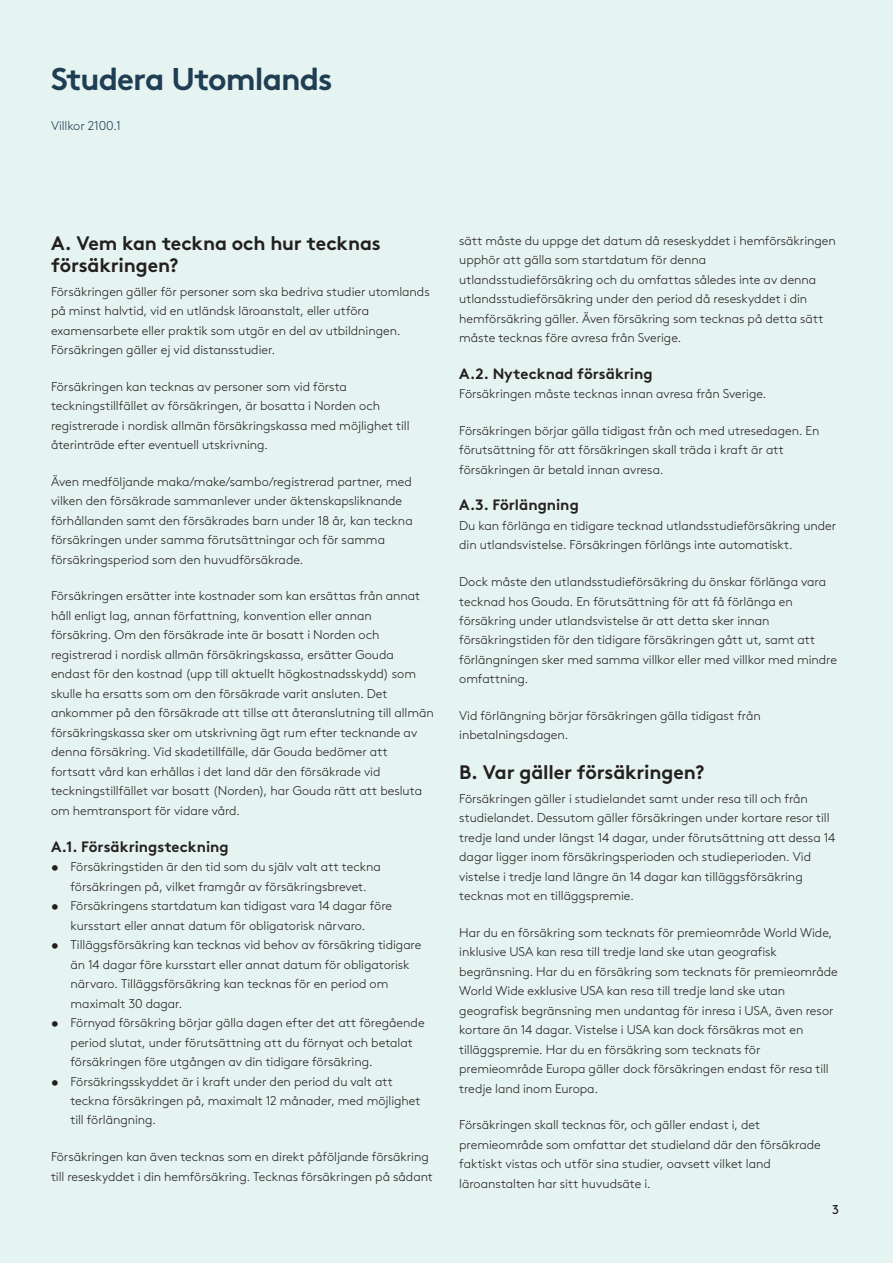
<style>
.page{position:relative;width:893px;height:1263px;background:#e5f3f1}
.page>*{position:absolute;margin:0;border:0;box-sizing:border-box;transform-origin:0 0}
.t1{font:700 31.5px "Gjen Brown OT";letter-spacing:-.03em;color:#203e53}
.t2{font:700 19.5px/22.5px "Gjen Brown OT";letter-spacing:-.01em;color:#231f20}
.t3{font:15px "Gjen Brown OT Bold Alt";color:#231f20}
.t4{font:300 12.75px/19.5px "Gjen Brown OT";color:#231f20}
.t5{font:300 12.75px "Gjen Brown OT";letter-spacing:-.01em;color:#203e53}
.t6{font:12.75px "Gjen Brown OT";color:#231f20}
.s1{font-weight:700}
</style>
<div class="page">
<h1 class="t1" style="left:51px;top:54px;width:283px">Studera Utomlands</h1>
<p class="t5" style="left:51px;top:116px;width:71px">Villkor 2100.1</p>
<h2 class="t2" style="left:51px;top:230px;width:331px">A. Vem kan teckna och hur tecknas försäkringen?</h2>
<p class="t4" style="left:51px;top:281px;width:380px">Försäkringen gäller för personer som ska bedriva studier utomlands på minst halvtid, vid en utländsk läroanstalt, eller utföra examensarbete eller praktik som utgör en del av utbildningen.<br>Försäkringen gäller ej vid distansstudier.</p>
<p class="t4" style="left:51px;top:376px;width:360px">Försäkringen kan tecknas av personer som vid första teckningstillfället av försäkringen, är bosatta i Norden och registrerade i nordisk allmän försäkringskassa med möjlighet till återinträde efter eventuell utskrivning.</p>
<p class="t4" style="left:51px;top:471px;width:363px">Även medföljande maka/make/sambo/registrerad partner, med vilken den försäkrade sammanlever under äktenskapsliknande förhållanden samt den försäkrades barn under 18 år, kan teckna försäkringen under samma förutsättningar och för samma försäkringsperiod som den huvudförsäkrade.</p>
<p class="t4" style="left:51px;top:585px;width:384px">Försäkringen ersätter inte kostnader som kan ersättas från annat håll enligt lag, annan författning, konvention eller annan försäkring. Om den försäkrade inte är bosatt i Norden och registrerad i nordisk allmän försäkringskassa, ersätter Gouda endast för den kostnad (upp till aktuellt högkostnadsskydd) som skulle ha ersatts som om den försäkrade varit ansluten. Det ankommer på den försäkrade att tillse att återanslutning till allmän försäkringskassa sker om utskrivning ägt rum efter tecknande av denna försäkring. Vid skadetillfälle, där Gouda bedömer att fortsatt vård kan erhållas i det land där den försäkrade vid teckningstillfället var bosatt (Norden), har Gouda rätt att besluta om hemtransport för vidare vård.</p>
<p class="t3" style="left:51px;top:834px;width:179px">A.1. Försäkringsteckning</p>
<p class="t4" style="left:51px;top:856px;width:331px;text-align:center"><span class="s1">•</span> Försäkringstiden är den tid som du själv valt att teckna försäkringen på, vilket framgår av försäkringsbrevet.</p>
<p class="t4" style="left:51px;top:895px;width:343px;text-align:center"><span class="s1">•</span> Försäkringens startdatum kan tidigast vara 14 dagar före kursstart eller annat datum för obligatorisk närvaro.</p>
<p class="t4" style="left:71px;top:934px;width:352px;text-indent:-19px"><span class="s1">•</span> Tilläggsförsäkring kan tecknas vid behov av försäkring tidigare än 14 dagar före kursstart eller annat datum för obligatorisk närvaro. Tilläggsförsäkring kan tecknas för en period om maximalt 30 dagar.</p>
<p class="t4" style="left:71px;top:1012px;width:356px;text-indent:-19px"><span class="s1">•</span> Förnyad försäkring börjar gälla dagen efter det att föregående period slutat, under förutsättning att du förnyat och betalat försäkringen före utgången av din tidigare försäkring.</p>
<p class="t4" style="left:71px;top:1070px;width:352px;text-indent:-19px"><span class="s1">•</span> Försäkringsskyddet är i kraft under den period du valt att teckna försäkringen på, maximalt 12 månader, med möjlighet till förlängning.</p>
<p class="t4" style="left:51px;top:1146px;width:383px">Försäkringen kan även tecknas som en direkt påföljande försäkring till reseskyddet i din hemförsäkring. Tecknas försäkringen på sådant</p>
<p class="t4" style="left:459px;top:230px;width:378px">sätt måste du uppge det datum då reseskyddet i hemförsäkringen upphör att gälla som startdatum för denna utlandsstudieförsäkring och du omfattas således inte av denna utlandsstudieförsäkring under den period då reseskyddet i din hemförsäkring gäller. Även försäkring som tecknas på detta sätt måste tecknas före avresa från Sverige.</p>
<p class="t3" style="left:459px;top:362px;width:195px">A.2. Nytecknad försäkring</p>
<p class="t4" style="left:459px;top:383px;width:309px">Försäkringen måste tecknas innan avresa från Sverige.</p>
<p class="t4" style="left:459px;top:420px;width:362px">Försäkringen börjar gälla tidigast från och med utresedagen. En förutsättning för att försäkringen skall träda i kraft är att försäkringen är betald innan avresa.</p>
<p class="t3" style="left:459px;top:493px;width:121px">A.3. Förlängning</p>
<p class="t4" style="left:459px;top:515px;width:379px">Du kan förlänga en tidigare tecknad utlandsstudieförsäkring under din utlandsvistelse. Försäkringen förlängs inte automatiskt.</p>
<p class="t4" style="left:459px;top:571px;width:379px">Dock måste den utlandsstudieförsäkring du önskar förlänga vara tecknad hos Gouda. En förutsättning för att få förlänga en försäkring under utlandsvistelse är att detta sker innan försäkringstiden för den tidigare försäkringen gått ut, samt att förlängningen sker med samma villkor eller med villkor med mindre omfattning.</p>
<p class="t4" style="left:459px;top:705px;width:303px">Vid förlängning börjar försäkringen gälla tidigast från inbetalningsdagen.</p>
<h2 class="t2" style="left:459px;top:759px;width:247px">B. Var gäller försäkringen?</h2>
<p class="t4" style="left:459px;top:788px;width:378px">Försäkringen gäller i studielandet samt under resa till och från studielandet. Dessutom gäller försäkringen under kortare resor till tredje land under längst 14 dagar, under förutsättning att dessa 14 dagar ligger inom försäkringsperioden och studieperioden. Vid vistelse i tredje land längre än 14 dagar kan tilläggsförsäkring tecknas mot en tilläggspremie.</p>
<p class="t4" style="left:459px;top:922px;width:380px">Har du en försäkring som tecknats för premieområde World Wide, inklusive USA kan resa till tredje land ske utan geografisk begränsning. Har du en försäkring som tecknats för premieområde World Wide exklusive USA kan resa till tredje land ske utan geografisk begränsning men undantag för inresa i USA, även resor kortare än 14 dagar. Vistelse i USA kan dock försäkras mot en tilläggspremie. Har du en försäkring som tecknats för premieområde Europa gäller dock försäkringen endast för resa till tredje land inom Europa.</p>
<p class="t4" style="left:459px;top:1114px;width:363px">Försäkringen skall tecknas för, och gäller endast i, det premieområde som omfattar det studieland där den försäkrade faktiskt vistas och utför sina studier, oavsett vilket land läroanstalten har sitt huvudsäte i.</p>
<p class="t6" style="left:832px;top:1200px;width:8px">3</p>
</div>
